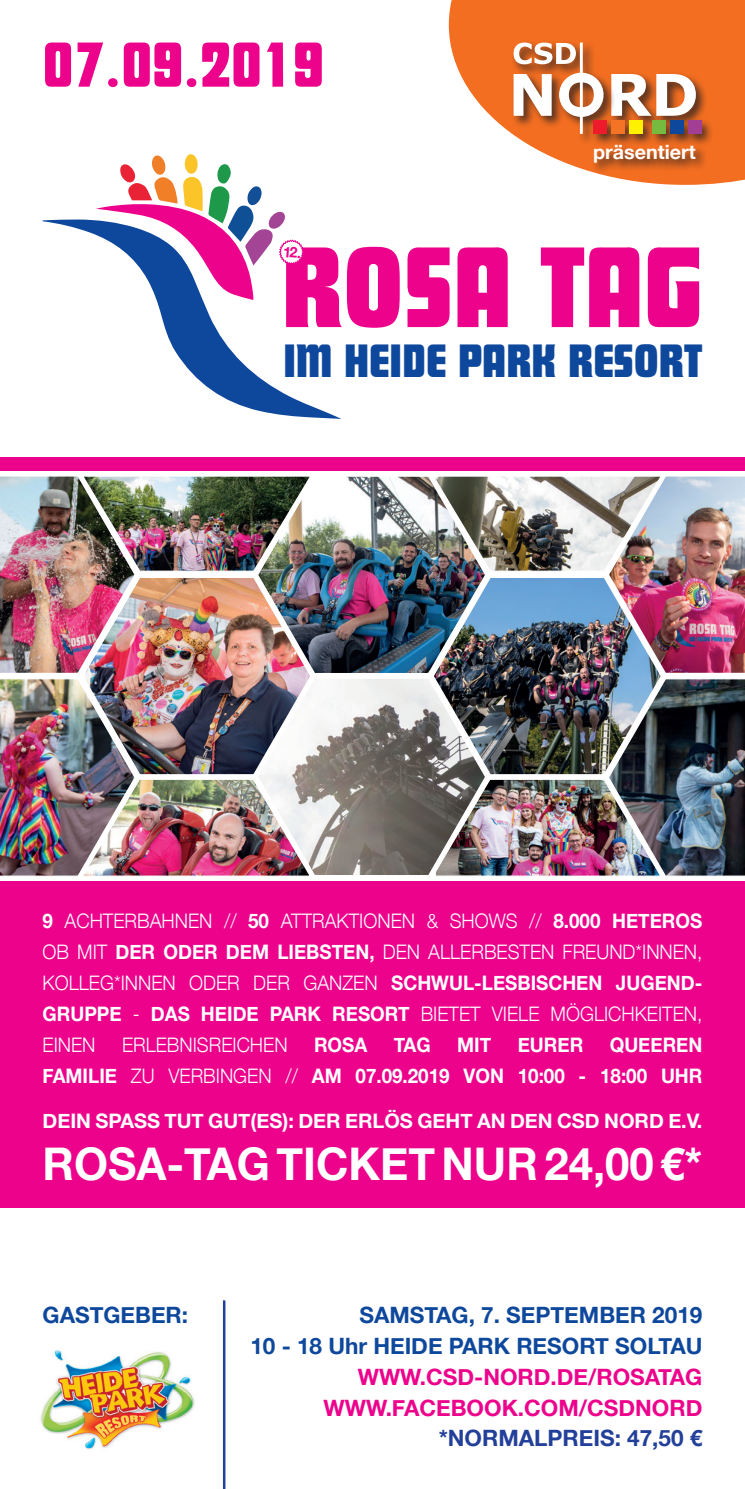
<style>
.page{position:relative;width:745px;height:1489px;background:#fff}
.page>*{position:absolute;margin:0;border:0;box-sizing:border-box;transform-origin:0 0}
.t1{font:112.75px "Futura Display BQ";color:#ed028c}
.t2{font:62.5px "Futura Display BQ";color:#ed028c}
.t3{font:46px "Futura Display BQ";color:#0e489c}
.t4{font:700 45px "Helvetica Neue";color:#fff}
.t5{font:700 22.5px/31px "Helvetica Neue";color:#0e489c;text-align:right}
.t6{font:700 22.5px/31px "Helvetica Neue";color:#ed028c;text-align:right}
.t7{font:700 22.5px "Helvetica Neue";color:#223f99}
.t8{font:300 20px/31px "Helvetica Neue";color:#fff;text-align:justify;scale:.94 1}
.t9{font:700 20px/31px "Helvetica Neue";color:#fff;text-align:right;scale:.94 1}
.t10{font:700 20px "Helvetica Neue";color:#fff}
.t11{font:700 19.75px "Helvetica Neue";color:#fff}
.s1{font-weight:700}
.s2{font-weight:300}
</style>
<div class="page">
<img style="left:0;top:476px;width:310px;height:400px">
<img style="left:434px;top:476px;width:310px;height:400px">
<img style="left:256px;top:676px;width:231px;height:200px">
<img style="left:256px;top:476px;width:231px;height:198px">
<div style="left:0;top:457px;width:744px;height:13px;background:#ed028c"></div>
<div style="left:0;top:881px;width:744px;height:327px;background:#ed028c"></div>
<svg style="left:43px;top:219px;width:298px;height:200px"></svg>
<svg style="left:96px;top:154px;width:177px;height:146px"></svg>
<svg style="left:268px;top:212px;width:17px;height:17px"></svg>
<svg style="left:448px;top:0;width:296px;height:185px;fill:#f36e21"></svg>
<div style="left:510px;top:71px;width:198px;height:57px;background:#231f20;opacity:.75"></div>
<div style="left:511px;top:40px;width:77px;height:36px;background:#231f20;opacity:.75"></div>
<div style="left:556px;top:40px;width:59px;height:106px;background:#231f20;opacity:.75"></div>
<svg style="left:513px;top:43px;width:182px;height:91px"></svg>
<div style="left:590px;top:118px;width:29px;height:29px;background:#231f20;opacity:.75"></div>
<div style="left:593px;top:121px;width:13px;height:13px;background:#ee1b2c"></div>
<div style="left:608px;top:118px;width:29px;height:29px;background:#231f20;opacity:.75"></div>
<div style="left:610px;top:121px;width:14px;height:13px;background:#f47325"></div>
<div style="left:626px;top:118px;width:29px;height:29px;background:#231f20;opacity:.75"></div>
<div style="left:628px;top:121px;width:14px;height:13px;background:#fff101"></div>
<div style="left:649px;top:118px;width:29px;height:29px;background:#231f20;opacity:.75"></div>
<div style="left:651px;top:121px;width:14px;height:13px;background:#77ba40"></div>
<div style="left:667px;top:118px;width:28px;height:29px;background:#231f20;opacity:.75"></div>
<div style="left:669px;top:121px;width:14px;height:13px;background:#0e489c"></div>
<div style="left:684px;top:118px;width:29px;height:29px;background:#231f20;opacity:.75"></div>
<div style="left:687px;top:121px;width:13px;height:13px;background:#a23f94"></div>
<div style="left:591px;top:143px;width:116px;height:32px;background:#231f20;opacity:.75"></div>
<img style="left:40px;top:1350px;width:155px;height:99px">
<hr style="left:223px;top:1300px;width:2px;height:188px;background:#223f99">
<svg style="left:279px;top:239px;width:25px;height:26px"></svg>
<h2 class="t2" style="left:43px;top:28px;width:283px">07.09.2019</h2>
<p class="t11" style="left:593px;top:137px;width:104px">präsentiert</p>
<h1 class="t1" style="left:281px;top:221px;width:422px">ROSA TAG</h1>
<h3 class="t3" style="left:283px;top:333px;width:420px">IM HEIDE PARK RESORT</h3>
<p class="t8" style="left:43px;top:903px;width:703px"><span class="s1">9</span> ACHTERBAHNEN // <span class="s1">50</span> ATTRAKTIONEN &amp; SHOWS // <span class="s1">8.000 HETEROS </span>OB MIT <span class="s1">DER ODER DEM LIEBSTEN,</span> DEN ALLERBESTEN FREUND*INNEN, KOLLEG*INNEN ODER DER GANZEN <span class="s1">SCHWUL-LESBISCHEN JUGEND-GRUPPE</span> - <span class="s1">DAS HEIDE PARK RESORT</span> BIETET VIELE MÖGLICHKEITEN, EINEN</p>
<p class="t9" style="left:43px;top:1029px;width:703px">QUEEREN<br>FAMILIE <span class="s2">ZU VERBINGEN //</span> AM 07.09.2019 VON 10:00 - 18:00 UHR</p>
<p class="t10" style="left:43px;top:1104px;width:661px">DEIN SPASS TUT GUT(ES): DER ERLÖS GEHT AN DEN CSD NORD E.V.</p>
<h3 class="t4" style="left:43px;top:1128px;width:660px">ROSA-TAG TICKET NUR 24,00 €*</h3>
<p class="t8" style="left:122px;top:1027px;width:178px">ERLEBNISREICHEN</p>
<p class="t9" style="left:314px;top:1029px;width:58px">ROSA</p>
<p class="t9" style="left:393px;top:1029px;width:41px">TAG</p>
<p class="t9" style="left:457px;top:1029px;width:38px">MIT</p>
<p class="t9" style="left:517px;top:1029px;width:71px">EURER</p>
<p class="t5" style="left:43px;top:1299px;width:147px">GASTGEBER:</p>
<p class="t5" style="left:250px;top:1299px;width:453px">SAMSTAG, 7. SEPTEMBER 2019<br>10 - 18 Uhr HEIDE PARK RESORT SOLTAU</p>
<p class="t6" style="left:323px;top:1361px;width:380px">WWW.CSD-NORD.DE/ROSATAG<br>WWW.FACEBOOK.COM/CSDNORD</p>
<p class="t7" style="left:438px;top:1420px;width:265px">*NORMALPREIS: 47,50 €</p>
</div>
